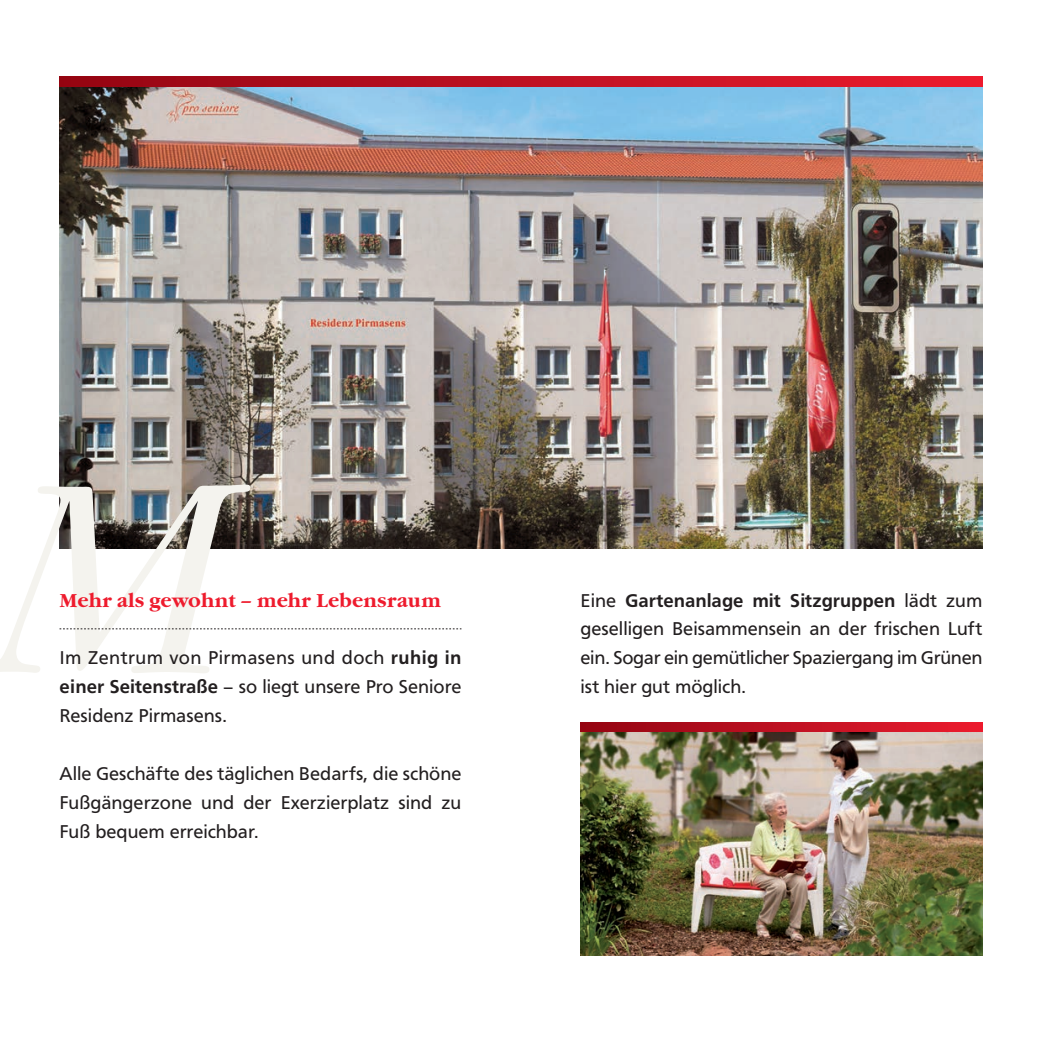
<style>
.page{position:relative;width:1042px;height:1042px;background:#fff}
.page>*{position:absolute;margin:0;border:0;box-sizing:border-box;transform-origin:0 0}
.t1{font:italic 300 280px "Garamond Itc T";color:#f4f3ee}
.t2{font:19.25px/28.9px "F015 T";color:#231f20;text-align:justify}
.t3{font:700 19.25px "Garamond Itc T";color:#ee1b2d}
.s1{font-weight:500}
</style>
<div class="page">
<img style="left:60px;top:87px;width:922px;height:462px">
<img style="left:580px;top:732px;width:402px;height:223px">
<svg style="left:60px;top:77px;width:922px;height:10px;background:#be1021"></svg>
<svg style="left:580px;top:722px;width:402px;height:10px;background:#be1020"></svg>
<svg style="left:60px;top:628px;width:401px;height:1px"></svg>
<h1 class="t1" style="left:-15px;top:425px;width:249px">M</h1>
<p class="t3" style="left:60px;top:589px;width:383px">Mehr als gewohnt – mehr Lebensraum</p>
<p class="t2" style="left:60px;top:643px;width:403px">Im Zentrum von Pirmasens und doch <span class="s1">ruhig in einer Seitenstraße</span> – so liegt unsere Pro Seniore Residenz Pirmasens.</p>
<p class="t2" style="left:60px;top:759px;width:403px">Alle Geschäfte des täglichen Bedarfs, die schöne Fußgängerzone und der Exerzierplatz sind zu Fuß bequem erreichbar.</p>
<p class="t2" style="left:580px;top:586px;width:403px">Eine <span class="s1">Gartenanlage mit Sitzgruppen</span> lädt zum geselligen Beisammensein an der frischen Luft ein. Sogar ein gemütlicher Spaziergang im Grünen</p>
<p class="t2" style="left:580px;top:672px;width:167px">ist hier gut möglich.</p>
</div>
